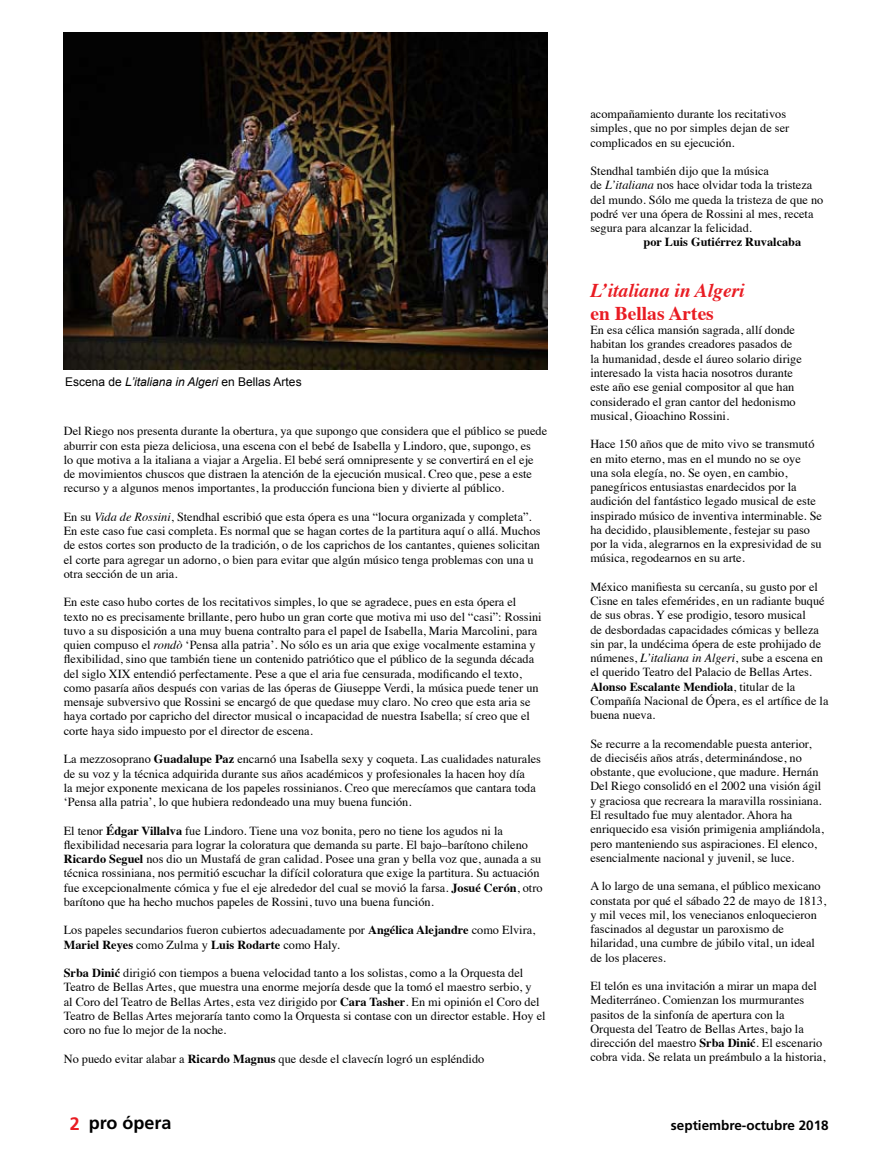
<style>
.page{position:relative;width:893px;height:1170px;background:#fff}
.page>*{position:absolute;margin:0;border:0;box-sizing:border-box;transform-origin:0 0}
.t1{font:italic 700 19.5px "Times";color:#e91c23}
.t2{font:700 19.5px "Times";color:#e91c23}
.t3{font:700 18px "Frutiger";color:#000}
.t4{font:700 13.5px "Frutiger";color:#000}
.t5{font:12.3px/14.2px "Times";color:#000}
.t6{font:700 12.3px "Times";color:#000}
.t7{font:12px "Arial";color:#000}
.s1{font-style:italic}
.s2{font-weight:700}
</style>
<div class="page">
<img style="left:64px;top:32px;width:484px;height:337px">
<p class="t7" style="left:65px;top:374px;width:238px">Escena de <span class="s1">L’italiana in Algeri</span> en Bellas Artes</p>
<p class="t5" style="left:64px;top:423px;width:485px">Del Riego nos presenta durante la obertura, ya que supongo que considera que el público se puede aburrir con esta pieza deliciosa, una escena con el bebé de Isabella y Lindoro, que, supongo, es<br>lo que motiva a la italiana a viajar a Argelia. El bebé será omnipresente y se convertirá en el eje de movimientos chuscos que distraen la atención de la ejecución musical. Creo que, pese a este recurso y a algunos menos importantes, la producción funciona bien y divierte al público.</p>
<p class="t5" style="left:64px;top:508px;width:478px">En su <span class="s1">Vida de Rossini</span>, Stendhal escribió que esta ópera es una “locura organizada y completa”.<br>En este caso fue casi completa. Es normal que se hagan cortes de la partitura aquí o allá. Muchos de estos cortes son producto de la tradición, o de los caprichos de los cantantes, quienes solicitan el corte para agregar un adorno, o bien para evitar que algún músico tenga problemas con una u otra sección de un aria.</p>
<p class="t5" style="left:64px;top:594px;width:479px">En este caso hubo cortes de los recitativos simples, lo que se agradece, pues en esta ópera el texto no es precisamente brillante, pero hubo un gran corte que motiva mi uso del “casi”: Rossini tuvo a su disposición a una muy buena contralto para el papel de Isabella, Maria Marcolini, para quien compuso el <span class="s1">rondò</span> ‘Pensa alla patria’. No sólo es un aria que exige vocalmente estamina y flexibilidad, sino que también tiene un contenido patriótico que el público de la segunda década del siglo XIX entendió perfectamente. Pese a que el aria fue censurada, modificando el texto, como pasaría años después con varias de las óperas de Giuseppe Verdi, la música puede tener un mensaje subversivo que Rossini se encargó de que quedase muy claro. No creo que esta aria se haya cortado por capricho del director musical o incapacidad de nuestra Isabella; sí creo que el corte haya sido impuesto por el director de escena.</p>
<p class="t5" style="left:64px;top:750px;width:479px">La mezzosoprano <span class="s2">Guadalupe Paz</span> encarnó una Isabella sexy y coqueta. Las cualidades naturales de su voz y la técnica adquirida durante sus años académicos y profesionales la hacen hoy día<br>la mejor exponente mexicana de los papeles rossinianos. Creo que merecíamos que cantara toda ‘Pensa alla patria’, lo que hubiera redondeado una muy buena función.</p>
<p class="t5" style="left:64px;top:822px;width:480px">El tenor <span class="s2">Édgar Villalva</span> fue Lindoro. Tiene una voz bonita, pero no tiene los agudos ni la flexibilidad necesaria para lograr la coloratura que demanda su parte. El bajo–barítono chileno <span class="s2">Ricardo Seguel</span> nos dio un Mustafá de gran calidad. Posee una gran y bella voz que, aunada a su técnica rossiniana, nos permitió escuchar la difícil coloratura que exige la partitura. Su actuación fue excepcionalmente cómica y fue el eje alrededor del cual se movió la farsa. <span class="s2">Josué Cerón</span>, otro barítono que ha hecho muchos papeles de Rossini, tuvo una buena función.</p>
<p class="t5" style="left:64px;top:921px;width:473px">Los papeles secundarios fueron cubiertos adecuadamente por <span class="s2">Angélica Alejandre</span> como Elvira,<br><span class="s2">Mariel Reyes</span> como Zulma y <span class="s2">Luis Rodarte</span> como Haly.</p>
<p class="t5" style="left:64px;top:964px;width:483px"><span class="s2">Srba Dinić</span> dirigió con tiempos a buena velocidad tanto a los solistas, como a la Orquesta del Teatro de Bellas Artes, que muestra una enorme mejoría desde que la tomó el maestro serbio, y<br>al Coro del Teatro de Bellas Artes, esta vez dirigido por <span class="s2">Cara Tasher</span>. En mi opinión el Coro del Teatro de Bellas Artes mejoraría tanto como la Orquesta si contase con un director estable. Hoy el coro no fue lo mejor de la noche.</p>
<p class="t5" style="left:64px;top:1050px;width:422px">No puedo evitar alabar a <span class="s2">Ricardo Magnus</span> que desde el clavecín logró un espléndido</p>
<p class="t5" style="left:590px;top:106px;width:200px">acompañamiento durante los recitativos simples, que no por simples dejan de ser complicados en su ejecución.</p>
<p class="t5" style="left:590px;top:163px;width:234px">Stendhal también dijo que la música<br>de <span class="s1">L’italiana</span> nos hace olvidar toda la tristeza del mundo. Sólo me queda la tristeza de que no podré ver una ópera de Rossini al mes, receta segura para alcanzar la felicidad.</p>
<p class="t6" style="left:643px;top:230px;width:159px">por Luis Gutiérrez Ruvalcaba</p>
<h1 class="t1" style="left:590px;top:272px;width:156px">L’italiana in Algeri</h1>
<h1 class="t2" style="left:590px;top:295px;width:125px">en Bellas Artes</h1>
<p class="t5" style="left:590px;top:322px;width:213px">En esa célica mansión sagrada, allí donde habitan los grandes creadores pasados de la humanidad, desde el áureo solario dirige interesado la vista hacia nosotros durante este año ese genial compositor al que han considerado el gran cantor del hedonismo musical, Gioachino Rossini.</p>
<p class="t5" style="left:590px;top:436px;width:233px">Hace 150 años que de mito vivo se transmutó en mito eterno, mas en el mundo no se oye<br>una sola elegía, no. Se oyen, en cambio, panegíricos entusiastas enardecidos por la audición del fantástico legado musical de este inspirado músico de inventiva interminable. Se ha decidido, plausiblemente, festejar su paso por la vida, alegrarnos en la expresividad de su música, regodearnos en su arte.</p>
<p class="t5" style="left:590px;top:578px;width:240px">México manifiesta su cercanía, su gusto por el Cisne en tales efemérides, en un radiante buqué de sus obras. Y ese prodigio, tesoro musical<br>de desbordadas capacidades cómicas y belleza sin par, la undécima ópera de este prohijado de númenes, <span class="s1">L’italiana in Algeri</span>, sube a escena en el querido Teatro del Palacio de Bellas Artes.<br><span class="s2">Alonso Escalante Mendiola</span>, titular de la Compañía Nacional de Ópera, es el artífice de la buena nueva.</p>
<p class="t5" style="left:590px;top:735px;width:235px">Se recurre a la recomendable puesta anterior, de dieciséis años atrás, determinándose, no obstante, que evolucione, que madure. Hernán Del Riego consolidó en el 2002 una visión ágil y graciosa que recreara la maravilla rossiniana.<br>El resultado fue muy alentador. Ahora ha enriquecido esa visión primigenia ampliándola, pero manteniendo sus aspiraciones. El elenco, esencialmente nacional y juvenil, se luce.</p>
<p class="t5" style="left:590px;top:877px;width:237px">A lo largo de una semana, el público mexicano constata por qué el sábado 22 de mayo de 1813, y mil veces mil, los venecianos enloquecieron fascinados al degustar un paroxismo de hilaridad, una cumbre de júbilo vital, un ideal de los placeres.</p>
<p class="t5" style="left:590px;top:977px;width:237px">El telón es una invitación a mirar un mapa del Mediterráneo. Comienzan los murmurantes pasitos de la sinfonía de apertura con la Orquesta del Teatro de Bellas Artes, bajo la dirección del maestro <span class="s2">Srba Dinić</span>. El escenario cobra vida. Se relata un preámbulo a la historia,</p>
<h2 class="t3" style="left:89px;top:1112px;width:84px">pro ópera</h2>
<p class="t4" style="left:671px;top:1117px;width:159px">septiembre-octubre 201 8</p>
</div>
